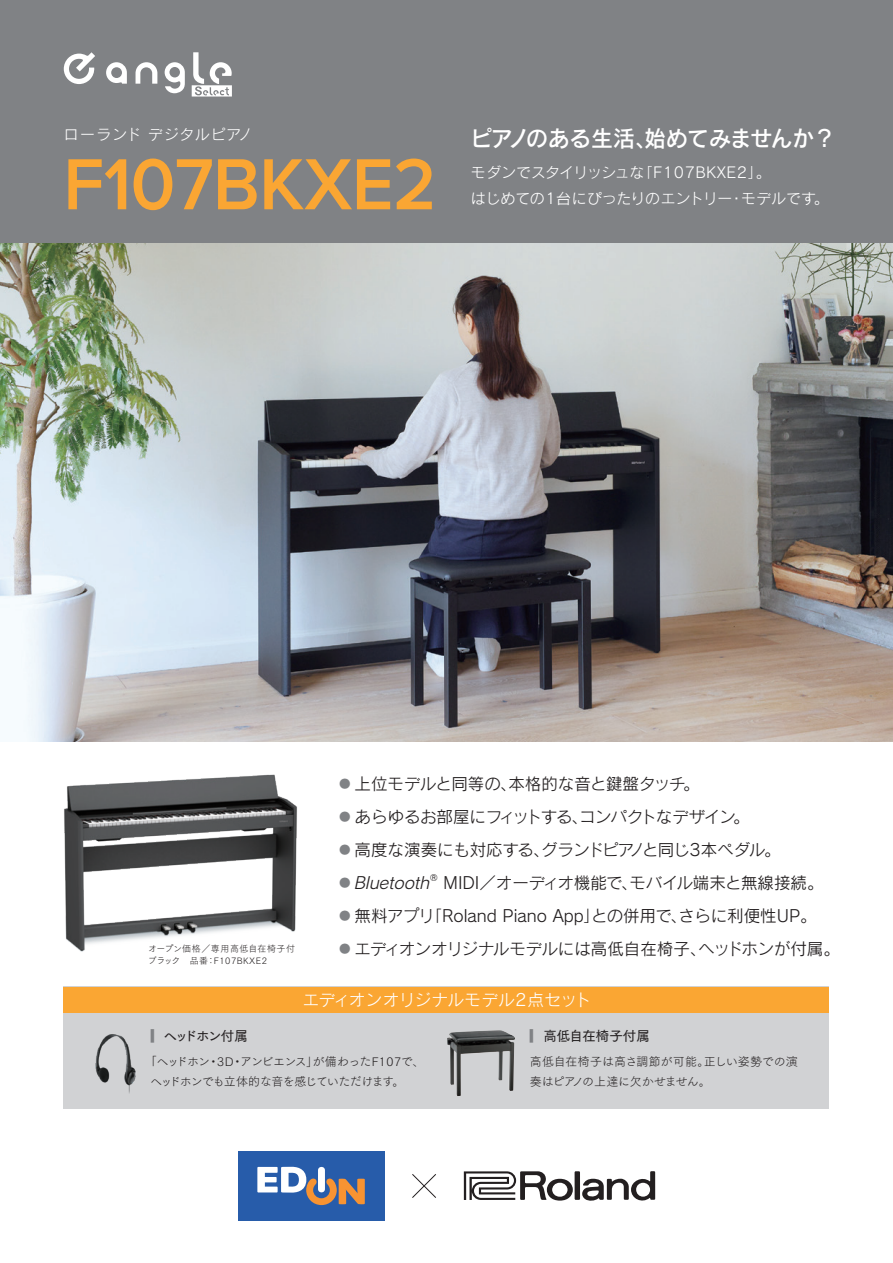
<style>
.page{position:relative;width:893px;height:1263px;background:#fff}
.page>*{position:absolute;margin:0;border:0;box-sizing:border-box;transform-origin:0 0}
.t1{font:600 75px "Proxima Nova";letter-spacing:-.01em;color:#faa633}
.t2{font:22.95px "Rodin Pro N DB";letter-spacing:-.02em;color:#fff;scale:.96 1}
.t3{font:16.5px "Rodin Pro N M";color:#231f20}
.t4{font:16.5px "Rodin Pro N M";letter-spacing:-.02em;color:#231f20}
.t5{font:16.5px "Rodin Pro N M";letter-spacing:-.04em;color:#231f20}
.t6{font:16.5px "Rodin Pro N M";letter-spacing:-.005em;color:#fff}
.t7{font:14.85px/26px "Rodin Pro N M";letter-spacing:.005em;color:#fff}
.t8{font:14.85px "Rodin Pro N M";letter-spacing:.055em;color:#fff}
.t9{font:13.5px "Tsuku Go Pro D";color:#231f20}
.t10{font:13.5px "Tsuku Go Pro D";letter-spacing:-.105em;color:#231f20}
.t11{font:12px/20.4px "Tsuku Go Pro L";letter-spacing:-.06em;color:#231f20}
.t12{font:12px/20.4px "Tsuku Go Pro L";letter-spacing:-.01em;color:#231f20}
.t13{font:9.6px "Rodin Pro N M";color:#231f20}
.t14{font:9px/12px "Tsuku Go Pro L";letter-spacing:.06em;color:#231f20}
.s1{font-size:11.55px;color:#808285}
.s2{color:#808285}
</style>
<div class="page">
<img style="left:64px;top:774px;width:233px;height:178px">
<div style="left:0;top:0;width:893px;height:255px;background:#808285"></div>
<img style="left:0;top:243px;width:893px;height:498px">
<div style="left:64px;top:987px;width:765px;height:122px;background:#d1d2d4"></div>
<div style="left:64px;top:987px;width:765px;height:25px;background:#faa633"></div>
<svg style="left:464px;top:1171px;width:191px;height:30px"></svg>
<svg style="left:412px;top:1174px;width:24px;height:24px"></svg>
<div style="left:238px;top:1151px;width:146px;height:69px;background:#275caa"></div>
<svg style="left:257px;top:1167px;width:108px;height:38px"></svg>
<img style="left:447px;top:1030px;width:68px;height:66px">
<svg style="left:64px;top:52px;width:31px;height:32px"></svg>
<svg style="left:165px;top:62px;width:20px;height:31px"></svg>
<svg style="left:136px;top:62px;width:21px;height:22px"></svg>
<svg style="left:106px;top:62px;width:21px;height:22px"></svg>
<svg style="left:192px;top:52px;width:40px;height:45px"></svg>
<img style="left:95px;top:1034px;width:41px;height:59px">
<p class="t8" style="left:64px;top:125px;width:190px">ローランド デジタルピアノ</p>
<h1 class="t1" style="left:63px;top:140px;width:375px">F107BKXE2</h1>
<h2 class="t2" style="left:470px;top:123px;width:382px">ピアノのある生活、始めてみませんか？</h2>
<p class="t7" style="left:471px;top:159px;width:359px">モダンでスタイリッシュな「F107BKXE2」。<br>はじめての1台にぴったりのエントリー・モデルです。</p>
<p class="t14" style="left:148px;top:942px;width:149px">オープン価格／専用高低自在椅子付ブラック　品番：F107BKXE2</p>
<p class="t3" style="left:339px;top:773px;width:362px"><span class="s1">●</span> 上位モデルと同等の、本格的な音と鍵盤タッチ。</p>
<p class="t5" style="left:339px;top:806px;width:412px"><span class="s1">●</span> あらゆるお部屋にフィットする、コンパクトなデザイン。</p>
<p class="t4" style="left:339px;top:839px;width:443px"><span class="s1">●</span> 高度な演奏にも対応する、グランドピアノと同じ3本ペダル。</p>
<p class="t3" style="left:339px;top:872px;width:92px"><span class="s1">●</span> Bluetooth</p>
<p class="t13" style="left:430px;top:871px;width:9px">®</p>
<p class="t3" style="left:443px;top:872px;width:382px">MIDI／オーディオ機能で、モバイル端末と無線接続。</p>
<p class="t3" style="left:339px;top:905px;width:479px"><span class="s1">●</span> 無料アプリ「Roland Piano App」との併用で、さらに利便性UP。</p>
<p class="t3" style="left:339px;top:938px;width:502px"><span class="s1">●</span> エディオンオリジナルモデルには高低自在椅子、ヘッドホンが付属。</p>
<p class="t10" style="left:151px;top:1025px;width:99px"><span class="s2">▎</span>ヘッドホン付属</p>
<p class="t6" style="left:303px;top:989px;width:290px">エディオンオリジナルモデル2点セット</p>
<p class="t9" style="left:530px;top:1025px;width:121px"><span class="s2">▎</span>高低自在椅子付属</p>
<p class="t11" style="left:150px;top:1050px;width:276px;text-indent:-5px">「ヘッドホン・3D・アンビエンス」が備わったF107で、ヘッドホンでも立体的な音を感じていただけます。</p>
<p class="t12" style="left:530px;top:1050px;width:269px">高低自在椅子は高さ調節が可能。正しい姿勢での演奏はピアノの上達に欠かせません。</p>
</div>
